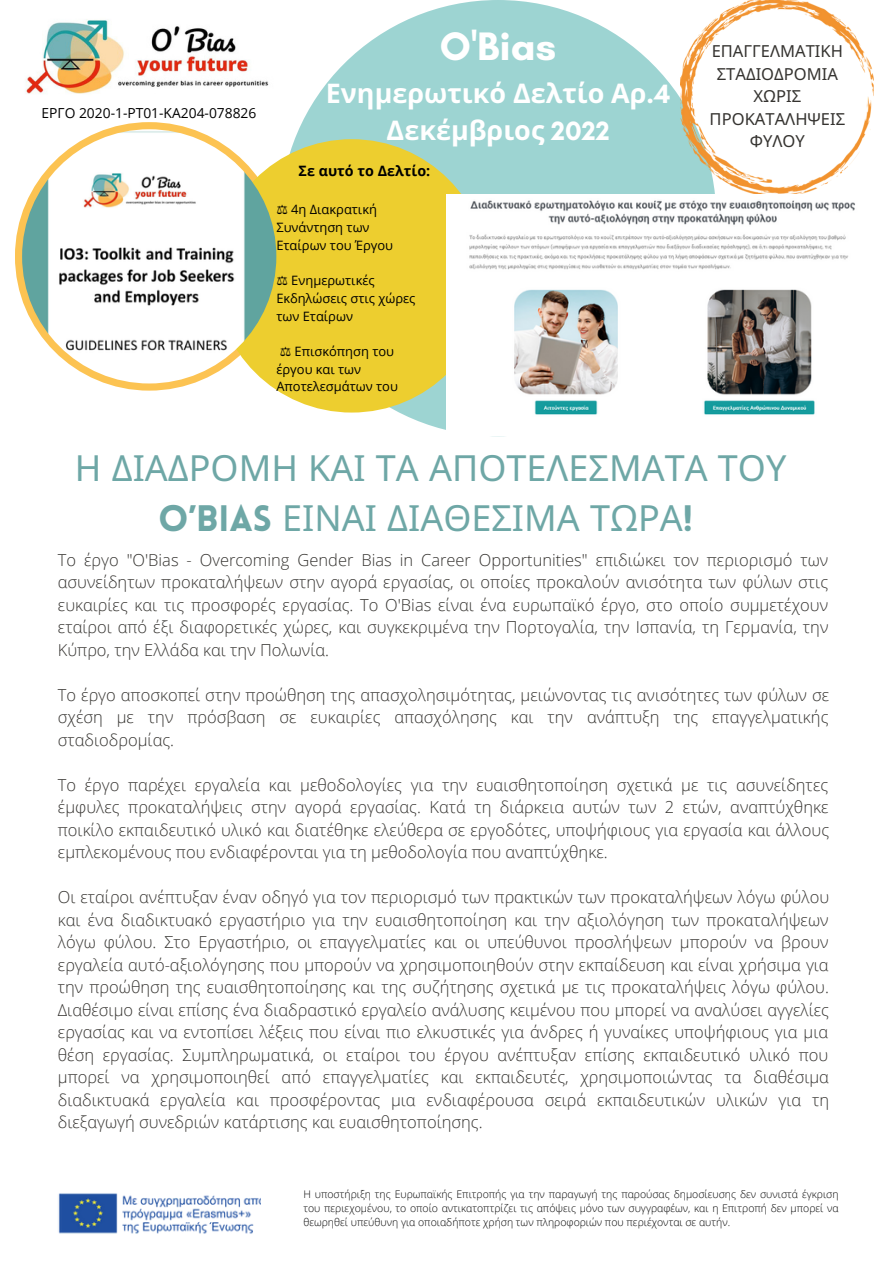
<style>
.page{position:relative;width:893px;height:1264px;background:#fff}
.page>*{position:absolute;margin:0;border:0;box-sizing:border-box;transform-origin:0 0}
.t1{font:700 40.5px "Glacial Indifference";color:#fff}
.t2{font:36px/49.5px "Noto Sans";color:#6ea7a6;text-align:center}
.t3{font:700 27px/37px "Noto Sans";color:#fff;text-align:center}
.t4{font:300 16.5px/22.5px "Open Sans";color:#353330;text-align:justify}
.t5{font:16.5px/22.5px "Noto Sans";color:#353330;text-align:center}
.t6{font:700 14.25px "Open Sans";color:#000}
.t7{font:13.8px "Open Sans";color:#000}
.t8{font:12.9px/17.7px "Open Sans";color:#000}
.t9{font:300 10.5px/14px "Open Sans";color:#000;text-align:justify}
.s1{font-family:"Glacial Indifference"}
.s2{font-family:"DejaVu Sans"}
.s3{font-family:"Lovelo";font-weight:900}
</style>
<div class="page">
<img style="left:25px;top:19px;width:244px;height:113px">
<div style="left:15px;top:122px;width:268px;height:268px;background:#fcc352;border-radius:50%"></div>
<div style="left:280px;top:0;width:436px;height:436px;background:#9dd4d2;border-radius:50%"></div>
<div style="left:215px;top:139px;width:273px;height:273px;background:#edce2f;border-radius:50%"></div>
<img style="left:58px;top:1193px;width:202px;height:41px">
<img style="left:680px;top:0;width:193px;height:194px">
<img style="left:22px;top:129px;width:254px;height:254px;border-radius:50%">
<img style="left:446px;top:194px;width:409px;height:242px">
<p class="t7" style="left:42px;top:103px;width:216px">ΕΡΓΟ 2020-1-PT01-KA204-078826</p>
<h1 class="t1" style="left:440px;top:22px;width:118px">O'Bias</h1>
<h3 class="t3" style="left:326px;top:74px;width:346px">Ενημερωτικό Δελτίο Αρ<span class="s1">.4<br></span>Δεκέμβριος <span class="s1">2022</span></h3>
<p class="t6" style="left:298px;top:160px;width:133px">Σε αυτό το Δελτίο:</p>
<p class="t8" style="left:276px;top:200px;width:118px"><span class="s2">⚖️</span> 4η Διακρατική<br>Συνάντηση των<br>Εταίρων του Έργου</p>
<p class="t8" style="left:276px;top:271px;width:141px"><span class="s2">⚖️</span> Ενημερωτικές<br>Εκδηλώσεις στις χώρες των Εταίρων</p>
<p class="t8" style="left:276px;top:342px;width:123px"><span class="s2">⚖️</span> Επισκόπηση του έργου και των<br>Αποτελεσμάτων του</p>
<p class="t5" style="left:709px;top:39px;width:137px">ΕΠΑΓΓΕΛΜΑΤΙΚΗ<br>ΣΤΑΔΙΟΔΡΟΜΙΑ<br>ΧΩΡΙΣ<br>ΠΡΟΚΑΤΑΛΗΨΕΙΣ<br>ΦΥΛΟΥ</p>
<h2 class="t2" style="left:75px;top:442px;width:713px">Η ΔΙΑΔΡΟΜΗ ΚΑΙ ΤΑ ΑΠΟΤΕΛΕΣΜΑΤΑ ΤΟΥ<br><span class="s3">O’Bias</span> ΕΙΝΑΙ ΔΙΑΘΕΣΙΜΑ ΤΩΡΑ<span class="s3">!</span></h2>
<p class="t4" style="left:58px;top:548px;width:772px">Το έργο "O'Bias - Overcoming Gender Bias in Career Opportunities" επιδιώκει τον περιορισμό των ασυνείδητων προκαταλήψεων στην αγορά εργασίας, οι οποίες προκαλούν ανισότητα των φύλων στις ευκαιρίες και τις προσφορές εργασίας. Το O'Bias είναι ένα ευρωπαϊκό έργο, στο οποίο συμμετέχουν εταίροι από έξι διαφορετικές χώρες, και συγκεκριμένα την Πορτογαλία, την Ισπανία, τη Γερμανία, την Κύπρο, την Ελλάδα και την Πολωνία.</p>
<p class="t4" style="left:58px;top:683px;width:772px">Το έργο αποσκοπεί στην προώθηση της απασχολησιμότητας, μειώνοντας τις ανισότητες των φύλων σε σχέση με την πρόσβαση σε ευκαιρίες απασχόλησης και την ανάπτυξη της επαγγελματικής σταδιοδρομίας.</p>
<p class="t4" style="left:58px;top:773px;width:772px">Το έργο παρέχει εργαλεία και μεθοδολογίες για την ευαισθητοποίηση σχετικά με τις ασυνείδητες έμφυλες προκαταλήψεις στην αγορά εργασίας. Κατά τη διάρκεια αυτών των 2 ετών, αναπτύχθηκε ποικίλο εκπαιδευτικό υλικό και διατέθηκε ελεύθερα σε εργοδότες, υποψήφιους για εργασία και άλλους εμπλεκομένους που ενδιαφέρονται για τη μεθοδολογία που αναπτύχθηκε.</p>
<p class="t4" style="left:58px;top:885px;width:772px">Οι εταίροι ανέπτυξαν έναν οδηγό για τον περιορισμό των πρακτικών των προκαταλήψεων λόγω φύλου και ένα διαδικτυακό εργαστήριο για την ευαισθητοποίηση και την αξιολόγηση των προκαταλήψεων λόγω φύλου. Στο Εργαστήριο, οι επαγγελματίες και οι υπεύθυνοι προσλήψεων μπορούν να βρουν εργαλεία αυτό-αξιολόγησης που μπορούν να χρησιμοποιηθούν στην εκπαίδευση και είναι χρήσιμα για την προώθηση της ευαισθητοποίησης και της συζήτησης σχετικά με τις προκαταλήψεις λόγω φύλου.<br>Διαθέσιμο είναι επίσης ένα διαδραστικό εργαλείο ανάλυσης κειμένου που μπορεί να αναλύσει αγγελίες εργασίας και να εντοπίσει λέξεις που είναι πιο ελκυστικές για άνδρες ή γυναίκες υποψήφιους για μια θέση εργασίας. Συμπληρωματικά, οι εταίροι του έργου ανέπτυξαν επίσης εκπαιδευτικό υλικό που μπορεί να χρησιμοποιηθεί από επαγγελματίες και εκπαιδευτές, χρησιμοποιώντας τα διαθέσιμα διαδικτυακά εργαλεία και προσφέροντας μια ενδιαφέρουσα σειρά εκπαιδευτικών υλικών για τη διεξαγωγή συνεδριών κατάρτισης και ευαισθητοποίησης.</p>
<p class="t9" style="left:303px;top:1186px;width:536px">Η υποστήριξη της Ευρωπαϊκής Επιτροπής για την παραγωγή της παρούσας δημοσίευσης δεν συνιστά έγκριση του περιεχομένου, το οποίο αντικατοπτρίζει τις απόψεις μόνο των συγγραφέων, και η Επιτροπή δεν μπορεί να θεωρηθεί υπεύθυνη για οποιαδήποτε χρήση των πληροφοριών που περιέχονται σε αυτήν.</p>
</div>
